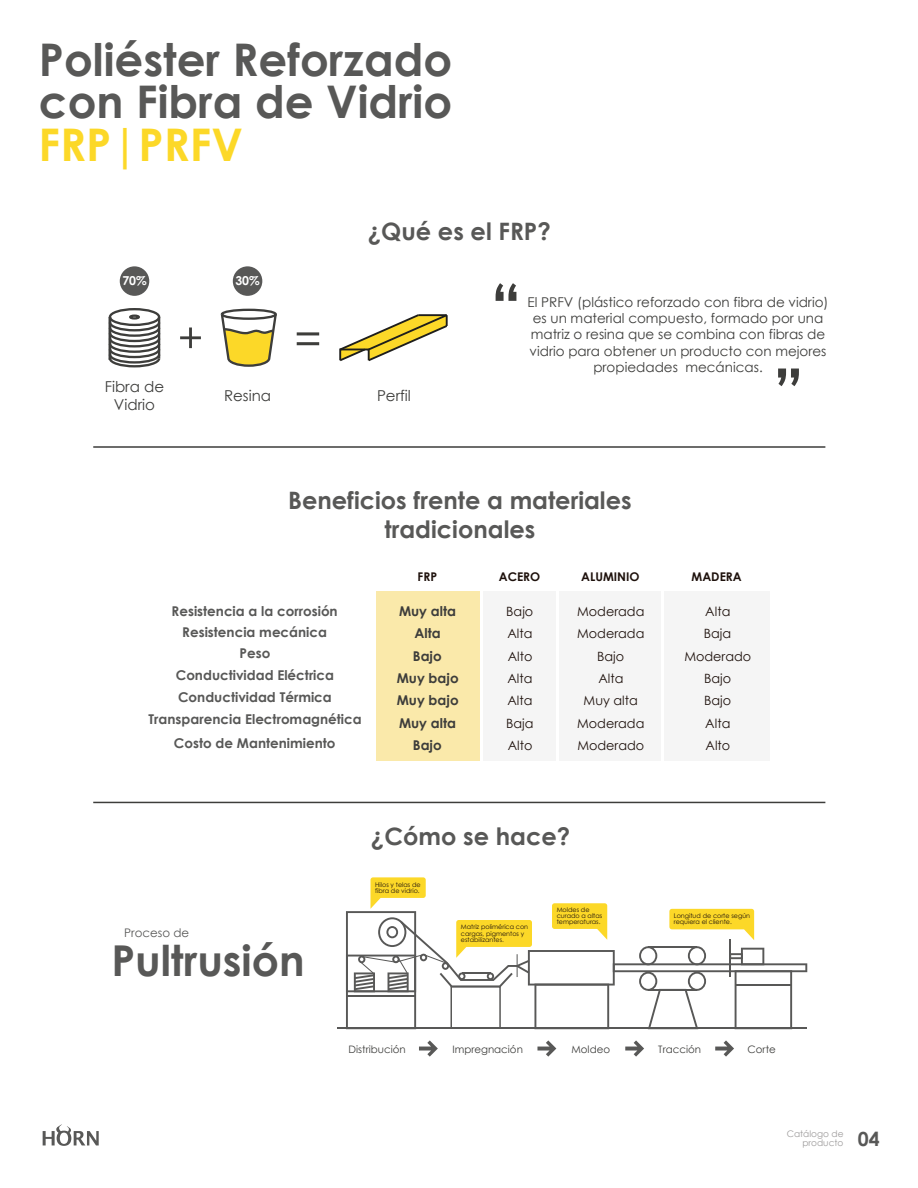
<style>
.page{position:relative;width:918px;height:1188px;background:#fff}
.page>*{position:absolute;margin:0;border:0;box-sizing:border-box;transform-origin:0 0}
.t1{font:700 45px/42px "Century Gothic";color:#585857}
.t2{font:700 45px "Century Gothic";color:#fcd828}
.t3{font:700 42.6px "Century Gothic";color:#585857}
.t4{font:700 24px/28.8px "Century Gothic";color:#585857;text-align:center}
.t5{font:700 19.5px "Century Gothic";color:#585857}
.t6{font:15px/18px "Century Gothic";color:#3d3d3b;text-align:center}
.t7{font:13.5px/16.2px "Century Gothic";color:#3d3d3b;text-align:center}
.t8{font:700 13.5px/21.8px "Century Gothic";color:#585857;text-align:center}
.t9{font:700 13.5px/22.4px "Century Gothic";color:#3d3d3b;text-align:center}
.t10{font:12.75px/22.4px "Century Gothic";color:#1e110c;text-align:center}
.t11{font:700 12.3px "Century Gothic";color:#fff}
.t12{font:700 12px "Century Gothic";color:#1e110c}
.t13{font:11.85px "Century Gothic";color:#585857}
.t14{font:10.2px "Century Gothic";color:#3d3d3b}
.t15{font:9px/9px "Century Gothic";color:#9d9b9b;text-align:right}
.t16{font:6.45px/6.4px "Century Gothic";color:#1e110c}
</style>
<div class="page">
<svg style="left:778px;top:369px;width:20px;height:17px"></svg>
<svg style="left:495px;top:283px;width:21px;height:18px"></svg>
<hr style="left:337px;top:1027px;width:469px;height:2px;background:#585857">
<svg style="left:419px;top:1040px;width:19px;height:17px"></svg>
<svg style="left:537px;top:1040px;width:19px;height:17px"></svg>
<svg style="left:625px;top:1040px;width:19px;height:17px"></svg>
<svg style="left:715px;top:1040px;width:19px;height:17px"></svg>
<svg style="left:346px;top:877px;width:461px;height:152px"></svg>
<div style="left:664px;top:591px;width:105px;height:170px;background:#f5f5f5"></div>
<div style="left:559px;top:591px;width:102px;height:170px;background:#f5f5f5"></div>
<div style="left:483px;top:591px;width:72px;height:170px;background:#f5f5f5"></div>
<div style="left:376px;top:591px;width:103px;height:170px;background:#fae9aa"></div>
<svg style="left:180px;top:328px;width:21px;height:20px"></svg>
<hr style="left:297px;top:342px;width:22px;height:3px;background:#3d3d3b">
<hr style="left:297px;top:332px;width:22px;height:3px;background:#3d3d3b">
<svg style="left:339px;top:314px;width:109px;height:47px"></svg>
<svg style="left:220px;top:282px;width:57px;height:85px"></svg>
<div style="left:129px;top:315px;width:11px;height:5px;border:2px solid #3d3d3b;border-radius:50%"></div>
<div style="left:109px;top:308px;width:51px;height:18px;border:2px solid #3d3d3b;border-radius:50%"></div>
<svg style="left:109px;top:320px;width:52px;height:48px"></svg>
<hr style="left:108px;top:317px;width:3px;height:43px;background:#3d3d3b">
<hr style="left:158px;top:317px;width:2px;height:41px;background:#3d3d3b">
<div style="left:120px;top:266px;width:29px;height:30px;background:#585857;border-radius:50%"></div>
<div style="left:233px;top:266px;width:29px;height:30px;background:#585857;border-radius:50%"></div>
<hr style="left:93px;top:446px;width:732px;height:2px;background:#3d3d3b">
<hr style="left:93px;top:802px;width:732px;height:1px;background:#3d3d3b">
<svg style="left:43px;top:1124px;width:56px;height:22px"></svg>
<h1 class="t1" style="left:39px;top:37px;width:415px">Poliéster Reforzado con Fibra de Vidrio</h1>
<h1 class="t2" style="left:38px;top:111px;width:206px">FRP|PRFV</h1>
<p class="t11" style="left:122px;top:271px;width:26px">70%</p>
<p class="t11" style="left:235px;top:271px;width:26px">30%</p>
<h3 class="t4" style="left:368px;top:216px;width:184px">¿Qué es el FRP?</h3>
<p class="t7" style="left:527px;top:294px;width:302px">El PRFV (plástico reforzado con fibra de vidrio) es un material compuesto, formado por una matriz o resina que se combina con fibras de vidrio para obtener un producto con mejores propiedades mecánicas.</p>
<p class="t6" style="left:105px;top:378px;width:61px">Fibra de<br>Vidrio</p>
<p class="t6" style="left:224px;top:386px;width:49px">Resina</p>
<p class="t6" style="left:377px;top:386px;width:35px">Perfil</p>
<h3 class="t4" style="left:288px;top:485px;width:345px">Beneficios frente a materiales tradicionales</h3>
<p class="t8" style="left:149px;top:599px;width:215px">Resistencia a la corrosión<br>Resistencia mecánica<br>Peso<br>Conductividad Eléctrica<br>Conductividad Térmica<br>Transparencia Electromagnética</p>
<p class="t8" style="left:174px;top:732px;width:163px">Costo de Mantenimiento</p>
<p class="t12" style="left:417px;top:568px;width:21px">FRP</p>
<p class="t12" style="left:498px;top:568px;width:43px">ACERO</p>
<p class="t12" style="left:581px;top:568px;width:60px">ALUMINIO</p>
<p class="t12" style="left:691px;top:568px;width:52px">MADERA</p>
<p class="t9" style="left:397px;top:599px;width:63px">Muy alta<br>Alta<br>Bajo<br>Muy bajo<br>Muy bajo<br>Muy alta<br>Bajo</p>
<p class="t10" style="left:506px;top:600px;width:29px;text-align:justify">Bajo Alta Alto Alta Alta Baja Alto</p>
<p class="t10" style="left:577px;top:600px;width:69px">Moderada<br>Moderada<br>Bajo<br>Alta<br>Muy alta<br>Moderada<br>Moderado</p>
<p class="t10" style="left:684px;top:600px;width:68px">Alta<br>Baja<br>Moderado<br>Bajo<br>Bajo<br>Alta<br>Alto</p>
<p class="t13" style="left:124px;top:925px;width:66px">Proceso de</p>
<h2 class="t3" style="left:111px;top:929px;width:195px">Pultrusión</h2>
<h3 class="t4" style="left:371px;top:821px;width:201px">¿Cómo se hace?</h3>
<p class="t16" style="left:375px;top:881px;width:47px">Hilos y telas de fibra de vidrio.</p>
<p class="t16" style="left:461px;top:924px;width:69px">Matriz polimérica con cargas, pigmentos y estabilizantes.</p>
<p class="t16" style="left:556px;top:906px;width:47px">Moldes de curado a altas temperaturas.</p>
<p class="t16" style="left:673px;top:912px;width:78px">Longitud de corte según requiera el cliente.</p>
<p class="t14" style="left:348px;top:1042px;width:59px">Distribución</p>
<p class="t14" style="left:452px;top:1042px;width:72px">Impregnación</p>
<p class="t14" style="left:571px;top:1042px;width:40px">Moldeo</p>
<p class="t14" style="left:658px;top:1042px;width:44px">Tracción</p>
<p class="t14" style="left:747px;top:1042px;width:30px">Corte</p>
<p class="t15" style="left:786px;top:1129px;width:58px">Catálogo de producto</p>
<h3 class="t5" style="left:857px;top:1124px;width:23px">04</h3>
</div>
